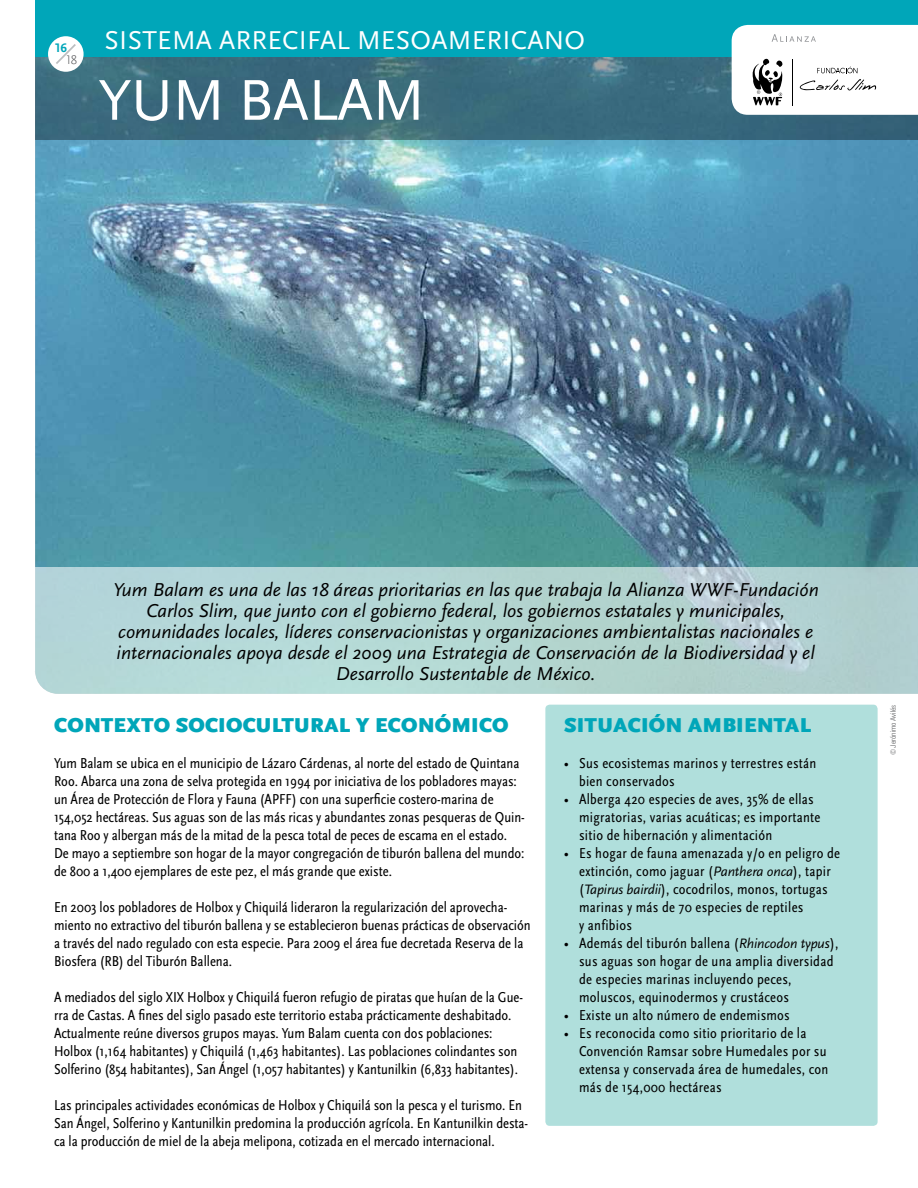
<style>
.page{position:relative;width:918px;height:1188px;background:#fff}
.page>*{position:absolute;margin:0;border:0;box-sizing:border-box;transform-origin:0 0}
.t1{font:60px "Scala Sans Pro";letter-spacing:-.01em;color:#fff}
.t2{font:27px "Scala Sans Pro";letter-spacing:.01em;color:#fff}
.t3{font:900 21px "Scala Sans Pro";letter-spacing:.01em;color:#00a6b9}
.t4{font:italic 19.5px/21px "Scala Sans Pro";color:#000;text-align:center}
.t5{font:condensed 15px/18px "Scala Sans Pro";color:#000}
.t6{font:condensed 15px/18px "Scala Sans Pro";letter-spacing:.02em;color:#000}
.t7{font:700 12.9px "Scala Sans Pro";color:#00a6b9}
.t8{font:300 12.9px "Scala Sans Pro";color:#58595b}
.t9{font:300 condensed 7.5px "Zurich BT";color:#58595b}
.s1{font-style:italic;font-stretch:normal;font-size:14.25px}
.s2{font-style:italic;font-stretch:normal}
</style>
<div class="page">
<img style="left:35px;top:140px;width:883px;height:428px">
<svg style="left:35px;top:568px;width:883px;height:126px;background:#b3d4d3"></svg>
<div style="left:545px;top:705px;width:333px;height:421px;background:#b0dfdc;border-radius:4px"></div>
<div style="left:35px;top:57px;width:883px;height:83px;background:#396a7c"></div>
<div style="left:35px;top:0;width:883px;height:57px;background:#00a6b9"></div>
<svg style="left:732px;top:25px;width:186px;height:90px;background:#eeefef"></svg>
<div style="left:48px;top:36px;width:36px;height:36px;background:#fff;border-radius:50%"></div>
<svg style="left:56px;top:44px;width:20px;height:20px"></svg>
<p class="t7" style="left:55px;top:40px;width:13px">16</p>
<p class="t8" style="left:66px;top:53px;width:13px">18</p>
<h2 class="t2" style="left:105px;top:24px;width:482px">SISTEMA ARRECIFAL MESOAMERICANO</h2>
<h1 class="t1" style="left:99px;top:65px;width:328px">YUM BALAM</h1>
<p class="t4" style="left:113px;top:579px;width:708px">Yum Balam es una de las 18 áreas prioritarias en las que trabaja la Alianza WWF-Fundación Carlos Slim, que junto con el gobierno federal, los gobiernos estatales y municipales, comunidades locales, líderes conservacionistas y organizaciones ambientalistas nacionales e internacionales apoya desde el 2009 una Estrategia de Conservación de la Biodiversidad y el Desarrollo Sustentable de México.</p>
<h3 class="t3" style="left:54px;top:712px;width:456px">CONTEXTO SOCIOCULTURAL Y ECONÓMICO</h3>
<p class="t5" style="left:54px;top:754px;width:472px">Yum Balam se ubica en el municipio de Lázaro Cárdenas, al norte del estado de Quintana Roo. Abarca una zona de selva protegida en 1994 por iniciativa de los pobladores mayas: un Área de Protección de Flora y Fauna (APFF) con una superficie costero-marina de 154,052 hectáreas. Sus aguas son de las más ricas y abundantes zonas pesqueras de Quin&shy;tana Roo y albergan más de la mitad de la pesca total de peces de escama en el estado.<br>De mayo a septiembre son hogar de la mayor congregación de tiburón ballena del mundo: de 800 a 1,400 ejemplares de este pez, el más grande que existe.</p>
<p class="t5" style="left:54px;top:898px;width:478px">En 2003 los pobladores de Holbox y Chiquilá lideraron la regularización del aprovecha&shy;miento no extractivo del tiburón ballena y se establecieron buenas prácticas de observación a través del nado regulado con esta especie. Para 2009 el área fue decretada Reserva de la Biosfera (RB) del Tiburón Ballena.</p>
<p class="t5" style="left:54px;top:988px;width:471px">A mediados del siglo XIX Holbox y Chiquilá fueron refugio de piratas que huían de la Gue&shy;rra de Castas. A fines del siglo pasado este territorio estaba prácticamente deshabitado.<br>Actualmente reúne diversos grupos mayas. Yum Balam cuenta con dos poblaciones:<br>Holbox (1,164 habitantes) y Chiquilá (1,463 habitantes). Las poblaciones colindantes son Solferino (854 habitantes), San Ángel (1,057 habitantes) y Kantunilkin (6,833 habitantes).</p>
<p class="t5" style="left:54px;top:1096px;width:476px">Las principales actividades económicas de Holbox y Chiquilá son la pesca y el turismo. En<br>San Ángel, Solferino y Kantunilkin predomina la producción agrícola. En Kantunilkin desta&shy;ca la producción de miel de la abeja melipona, cotizada en el mercado internacional.</p>
<h3 class="t3" style="left:564px;top:712px;width:249px">SITUACIÓN AMBIENTAL</h3>
<p class="t6" style="left:579px;top:754px;width:239px;text-indent:-15px">• Sus ecosistemas marinos y terrestres están bien conservados</p>
<p class="t6" style="left:579px;top:790px;width:243px;text-indent:-15px">• Alberga 420 especies de aves, 35% de ellas migratorias, varias acuáticas; es importante sitio de hibernación y alimentación</p>
<p class="t6" style="left:579px;top:844px;width:263px;text-indent:-15px">• Es hogar de fauna amenazada y/o en peligro de extinción, como jaguar (<span class="s1">Panthera onca</span>), tapir (<span class="s1">Tapirus bairdii</span>), cocodrilos, monos, tortugas marinas y más de 70 especies de reptiles<br>y anfibios</p>
<p class="t6" style="left:579px;top:934px;width:261px;text-indent:-15px">• Además del tiburón ballena (<span class="s1">Rhincodon typu</span><span class="s2">s</span>), sus aguas son hogar de una amplia diversidad de especies marinas incluyendo peces, moluscos, equinodermos y crustáceos</p>
<p class="t6" style="left:564px;top:1006px;width:227px">• Existe un alto número de endemismos</p>
<p class="t6" style="left:579px;top:1024px;width:251px;text-indent:-15px">• Es reconocida como sitio prioritario de la Convención Ramsar sobre Humedales por su extensa y conservada área de humedales, con más de 154,000 hectáreas</p>
<p class="t9" style="left:889px;top:755px;width:52px;rotate:-90deg">© Jerónimo Avilés</p>
</div>
